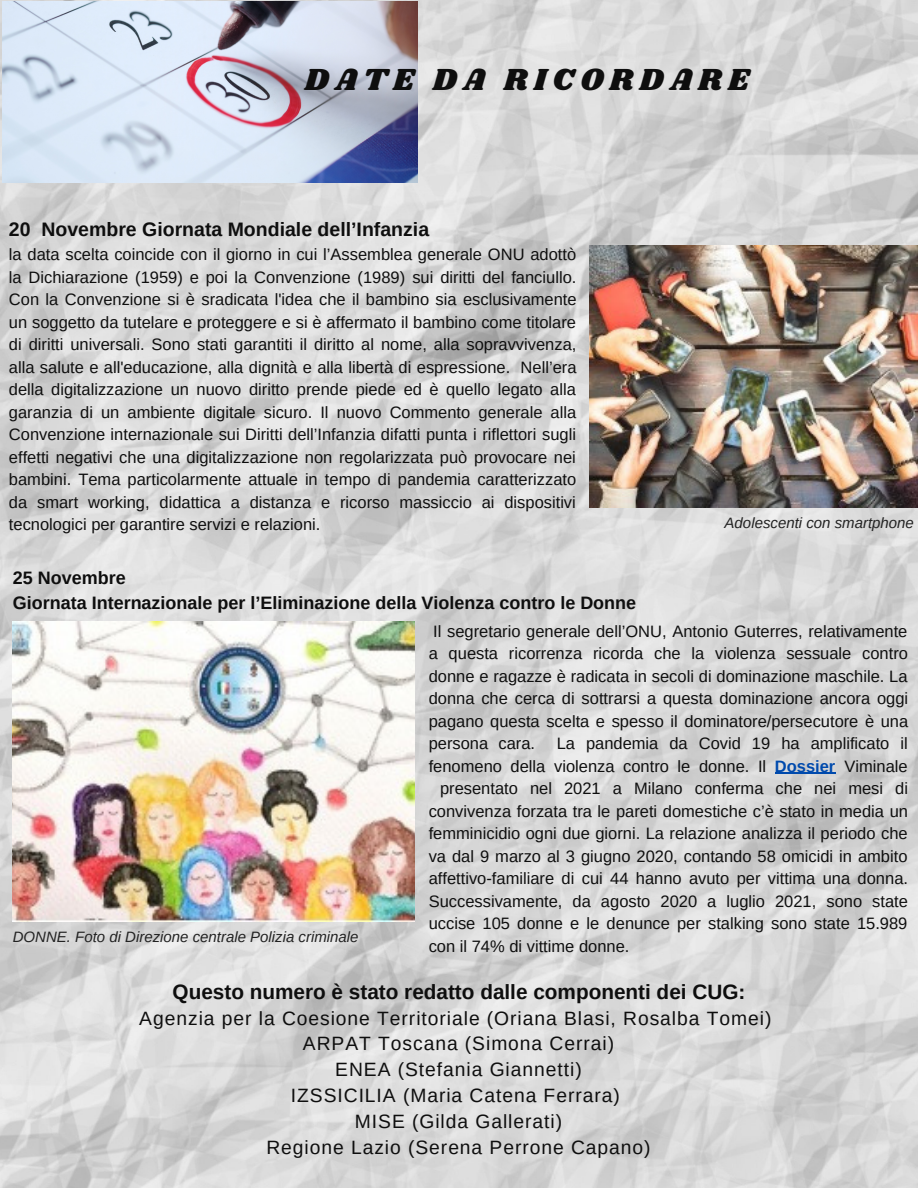
<style>
.page{position:relative;width:918px;height:1188px;background:#fff}
.page>*{position:absolute;margin:0;border:0;box-sizing:border-box;transform-origin:0 0}
.t1{font:31.65px "Shrikhand";letter-spacing:.19em;color:#0e0e0e}
.t2{font:700 20.7px "Arimo";color:#0e0e0e}
.t3{font:700 19.5px "Arimo";color:#0e0e0e}
.t4{font:19.2px "Arimo";letter-spacing:.05em;color:#0e0e0e}
.t5{font:700 18px "Arimo";color:#0e0e0e}
.t6{font:16.5px/22.5px "Arimo";color:#0e0e0e;text-align:justify}
.t7{font:italic 15px "Arimo";color:#222}
.s1{font-weight:700;color:#004aad}
</style>
<div class="page">
<img style="left:0;top:0;width:918px;height:1188px">
<img style="left:2px;top:1px;width:415px;height:181px">
<img style="left:590px;top:245px;width:328px;height:262px">
<img style="left:13px;top:621px;width:401px;height:301px">
<hr style="left:775px;top:773px;width:60px;height:1px;background:#004aad">
<p class="t1" style="left:305px;top:57px;width:446px">DATE DA RICORDARE</p>
<p class="t3" style="left:9px;top:219px;width:422px">20 Novembre Giornata Mondiale dell’Infanzia</p>
<p class="t6" style="left:9px;top:243px;width:569px">la data scelta coincide con il giorno in cui l’Assemblea generale ONU adottò la Dichiarazione (1959) e poi la Convenzione (1989) sui diritti del fanciullo.<br>Con la Convenzione si è sradicata l'idea che il bambino sia esclusivamente un soggetto da tutelare e proteggere e si è affermato il bambino come titolare di diritti universali. Sono stati garantiti il diritto al nome, alla sopravvivenza, alla salute e all'educazione, alla dignità e alla libertà di espressione. Nell’era della digitalizzazione un nuovo diritto prende piede ed è quello legato alla garanzia di un ambiente digitale sicuro. Il nuovo Commento generale alla Convenzione internazionale sui Diritti dell’Infanzia difatti punta i riflettori sugli effetti negativi che una digitalizzazione non regolarizzata può provocare nei bambini. Tema particolarmente attuale in tempo di pandemia caratterizzato da smart working, didattica a distanza e ricorso massiccio ai dispositivi tecnologici per garantire servizi e relazioni.</p>
<p class="t5" style="left:13px;top:568px;width:114px">25 Novembre</p>
<p class="t5" style="left:13px;top:593px;width:625px">Giornata Internazionale per l’Eliminazione della Violenza contro le Donne</p>
<p class="t7" style="left:725px;top:514px;width:191px">Adolescenti con smartphone</p>
<p class="t7" style="left:13px;top:929px;width:347px">DONNE. Foto di Direzione centrale Polizia criminale</p>
<p class="t6" style="left:429px;top:620px;width:481px">Il segretario generale dell’ONU, Antonio Guterres, relativamente a questa ricorrenza ricorda che la violenza sessuale contro donne e ragazze è radicata in secoli di dominazione maschile. La donna che cerca di sottrarsi a questa dominazione ancora oggi pagano questa scelta e spesso il dominatore/persecutore è una persona cara.</p>
<p class="t6" style="left:557px;top:732px;width:353px">La pandemia da Covid 19 ha amplificato il</p>
<p class="t6" style="left:429px;top:755px;width:480px">fenomeno della violenza contro le donne. Il <span class="s1">Dossier</span> Viminale</p>
<p class="t6" style="left:440px;top:777px;width:470px">presentato nel 2021 a Milano conferma che nei mesi di</p>
<p class="t6" style="left:429px;top:800px;width:481px">convivenza forzata tra le pareti domestiche c’è stato in media un</p>
<p class="t6" style="left:429px;top:822px;width:480px">femminicidio ogni due giorni. La relazione analizza il periodo che</p>
<p class="t6" style="left:429px;top:845px;width:480px">va dal 9 marzo al 3 giugno 2020, contando 58 omicidi in ambito</p>
<p class="t6" style="left:429px;top:867px;width:481px">affettivo-familiare di cui 44 hanno avuto per vittima una donna.</p>
<p class="t6" style="left:429px;top:890px;width:481px">Successivamente, da agosto 2020 a luglio 2021, sono state</p>
<p class="t6" style="left:429px;top:912px;width:480px">uccise 105 donne e le denunce per stalking sono state 15.989</p>
<p class="t6" style="left:429px;top:935px;width:202px">con il 74% di vittime donne.</p>
<p class="t2" style="left:173px;top:980px;width:574px">Questo numero è stato redatto dalle componenti dei CUG:</p>
<p class="t4" style="left:139px;top:1007px;width:634px">Agenzia per la Coesione Territoriale (Oriana Blasi, Rosalba Tomei)</p>
<p class="t4" style="left:303px;top:1033px;width:313px">ARPAT Toscana (Simona Cerrai)</p>
<p class="t4" style="left:335px;top:1059px;width:248px">ENEA (Stefania Giannetti)</p>
<p class="t4" style="left:291px;top:1085px;width:330px">IZSSICILIA (Maria Catena Ferrara)</p>
<p class="t4" style="left:355px;top:1111px;width:209px">MISE (Gilda Gallerati)</p>
<p class="t4" style="left:266px;top:1137px;width:386px">Regione Lazio (Serena Perrone Capano)</p>
</div>
